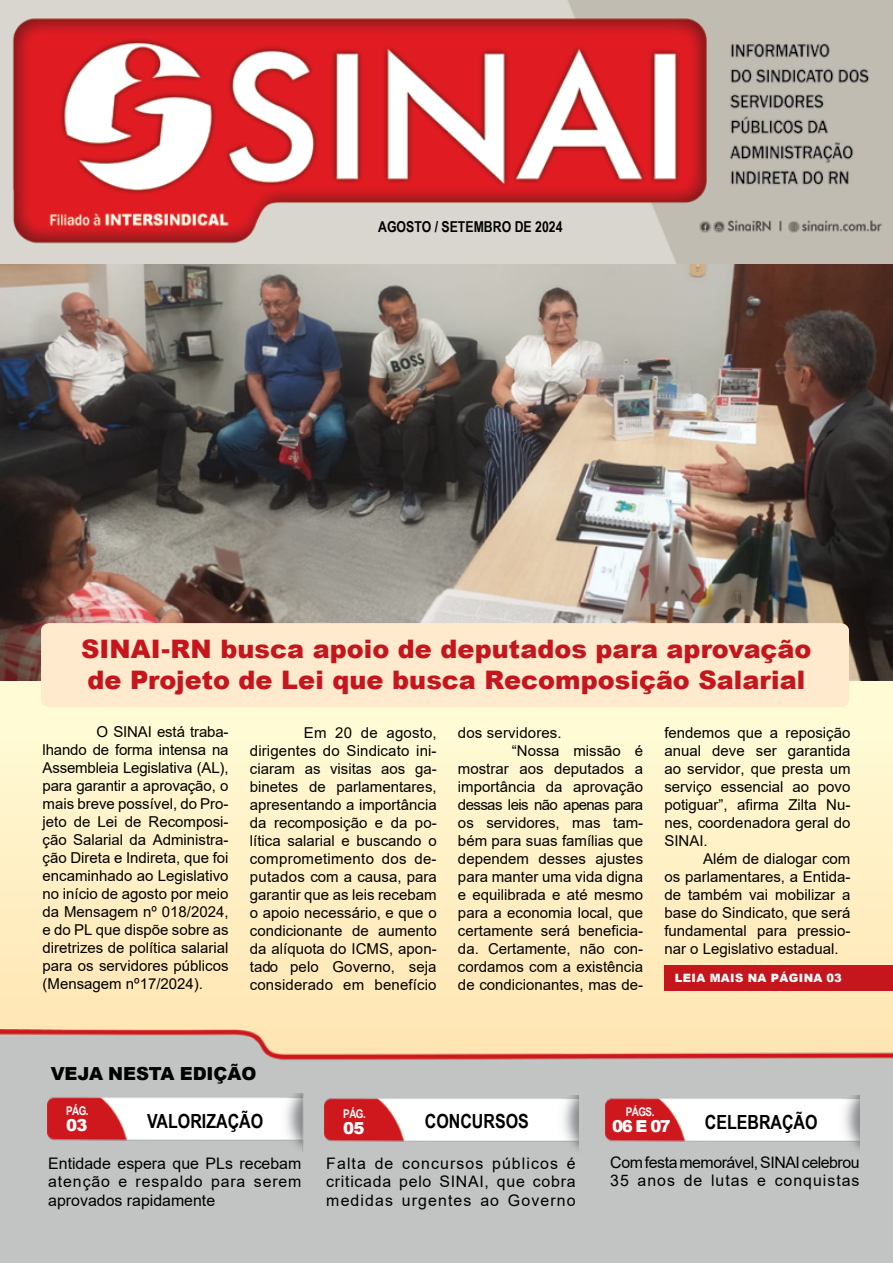
<style>
.page{position:relative;width:893px;height:1263px;background:#fff}
.page>*{position:absolute;margin:0;border:0;box-sizing:border-box;transform-origin:0 0}
.t1{font:900 25.5px/30.6px "Arial";color:#c4161c}
.t2{font:700 19.5px "Arial Narrow";color:#000}
.t3{font:900 18px "Arial";letter-spacing:-.005em;color:#000}
.t4{font:900 16.5px "Arial";letter-spacing:-.065em;color:#fff}
.t5{font:15.9px/18.1px "Arial";letter-spacing:.045em;color:#000;text-align:justify}
.t6{font:15.9px/18.1px "Arial";letter-spacing:-.03em;color:#000}
.t7{font:15px/18px "Arial";color:#000;text-align:justify}
.t8{font:15px "Arial";letter-spacing:-.04em;color:#000}
.t9{font:700 15px "Arial Narrow";color:#000}
.t10{font:700 12px "Arial Narrow";letter-spacing:-.04em;color:#fff}
.t11{font:900 11.55px "Arial";letter-spacing:.035em;color:#fff}
</style>
<div class="page">
<img style="left:0;top:264px;width:893px;height:417px">
<div style="left:41px;top:623px;width:808px;height:84px;background:#ffeacd"></div>
<img style="left:0;top:1029px;width:893px;height:234px">
<img style="left:47px;top:1094px;width:268px;height:58px">
<img style="left:324px;top:1095px;width:255px;height:58px">
<img style="left:605px;top:1095px;width:254px;height:58px">
<img style="left:0;top:0;width:893px;height:264px">
<div style="left:664px;top:965px;width:229px;height:26px;background:#c4161c"></div>
<p class="t9" style="left:378px;top:215px;width:186px">AGOSTO / SETEMBRO DE 2024</p>
<h1 class="t1" style="left:81px;top:633px;width:732px">SINAI-RN busca apoio de deputados para aprovação de Projeto de Lei que busca Recomposição Salarial</h1>
<p class="t7" style="left:43px;top:722px;width:188px;text-indent:54px">O SINAI está traba&shy;lhando de forma intensa na Assembleia Legislativa (AL), para garantir a aprovação, o mais breve possível, do Pro&shy;jeto de Lei de Recomposi&shy;ção Salarial da Administra&shy;ção Direta e Indireta, que foi encaminhado ao Legislativo no início de agosto por meio da Mensagem nº 018/2024, e do PL que dispõe sobre as diretrizes de política salarial para os servidores públicos (Mensagem nº17/2024).</p>
<p class="t7" style="left:250px;top:724px;width:188px;text-indent:54px">Em 20 de agosto, dirigentes do Sindicato ini&shy;ciaram as visitas aos ga&shy;binetes de parlamentares, apresentando a importância da recomposição e da po&shy;lítica salarial e buscando o comprometimento dos de&shy;putados com a causa, para garantir que as leis recebam o apoio necessário, e que o condicionante de aumento da alíquota do ICMS, apon&shy;tado pelo Governo, seja considerado em benefício</p>
<p class="t7" style="left:458px;top:724px;width:105px">dos servidores.</p>
<p class="t7" style="left:664px;top:724px;width:188px">fendemos que a reposição anual deve ser garantida ao servidor, que presta um serviço essencial ao povo potiguar”, afirma Zilta Nu&shy;nes, coordenadora geral do SINAI.</p>
<p class="t7" style="left:664px;top:850px;width:188px;text-indent:39px">Além de dialogar com os parlamentares, a Entida&shy;de também vai mobilizar a base do Sindicato, que será fundamental para pressio&shy;nar o Legislativo estadual.</p>
<p class="t7" style="left:512px;top:742px;width:133px">“Nossa missão é</p>
<p class="t7" style="left:458px;top:760px;width:187px">mostrar aos deputados a</p>
<p class="t7" style="left:458px;top:778px;width:187px">importância da aprovação</p>
<p class="t8" style="left:458px;top:794px;width:187px">dessas leis não apenas para</p>
<p class="t7" style="left:458px;top:814px;width:187px">os servidores, mas tam-</p>
<p class="t7" style="left:458px;top:832px;width:187px">bém para suas famílias que</p>
<p class="t7" style="left:458px;top:850px;width:187px">dependem desses ajustes</p>
<p class="t7" style="left:458px;top:868px;width:187px">para manter uma vida digna</p>
<p class="t7" style="left:458px;top:886px;width:187px">e equilibrada e até mesmo</p>
<p class="t7" style="left:458px;top:904px;width:187px">para a economia local, que</p>
<p class="t7" style="left:458px;top:922px;width:187px">certamente será beneficia-</p>
<p class="t7" style="left:458px;top:940px;width:187px">da. Certamente, não con-</p>
<p class="t7" style="left:458px;top:958px;width:187px">cordamos com a existência</p>
<p class="t7" style="left:458px;top:976px;width:187px">de condicionantes, mas de-</p>
<p class="t11" style="left:675px;top:969px;width:169px">LEIA MAIS NA PÁGINA 03</p>
<p class="t3" style="left:51px;top:1060px;width:207px">VEJA NESTA EDIÇÃO</p>
<p class="t10" style="left:66px;top:1101px;width:24px">PÁG.</p>
<p class="t4" style="left:66px;top:1113px;width:23px">03</p>
<p class="t10" style="left:626px;top:1103px;width:30px">PÁGS.</p>
<p class="t10" style="left:343px;top:1104px;width:24px">PÁG.</p>
<h2 class="t2" style="left:147px;top:1106px;width:118px">VALORIZAÇÃO</h2>
<h2 class="t2" style="left:425px;top:1106px;width:105px">CONCURSOS</h2>
<h2 class="t2" style="left:705px;top:1107px;width:114px">CELEBRAÇÃO</h2>
<p class="t4" style="left:612px;top:1114px;width:60px">06 E 07</p>
<p class="t4" style="left:343px;top:1116px;width:23px">05</p>
<p class="t5" style="left:48px;top:1154px;width:255px">Entidade espera que PLs recebam atenção e respaldo para serem aprovados rapidamente</p>
<p class="t5" style="left:326px;top:1154px;width:251px">Falta de concursos públicos é criticada pelo SINAI, que cobra medidas urgentes ao Governo</p>
<p class="t6" style="left:610px;top:1153px;width:251px">Com festa memorável, SINAI celebrou<br>35 anos de lutas e conquistas</p>
</div>
